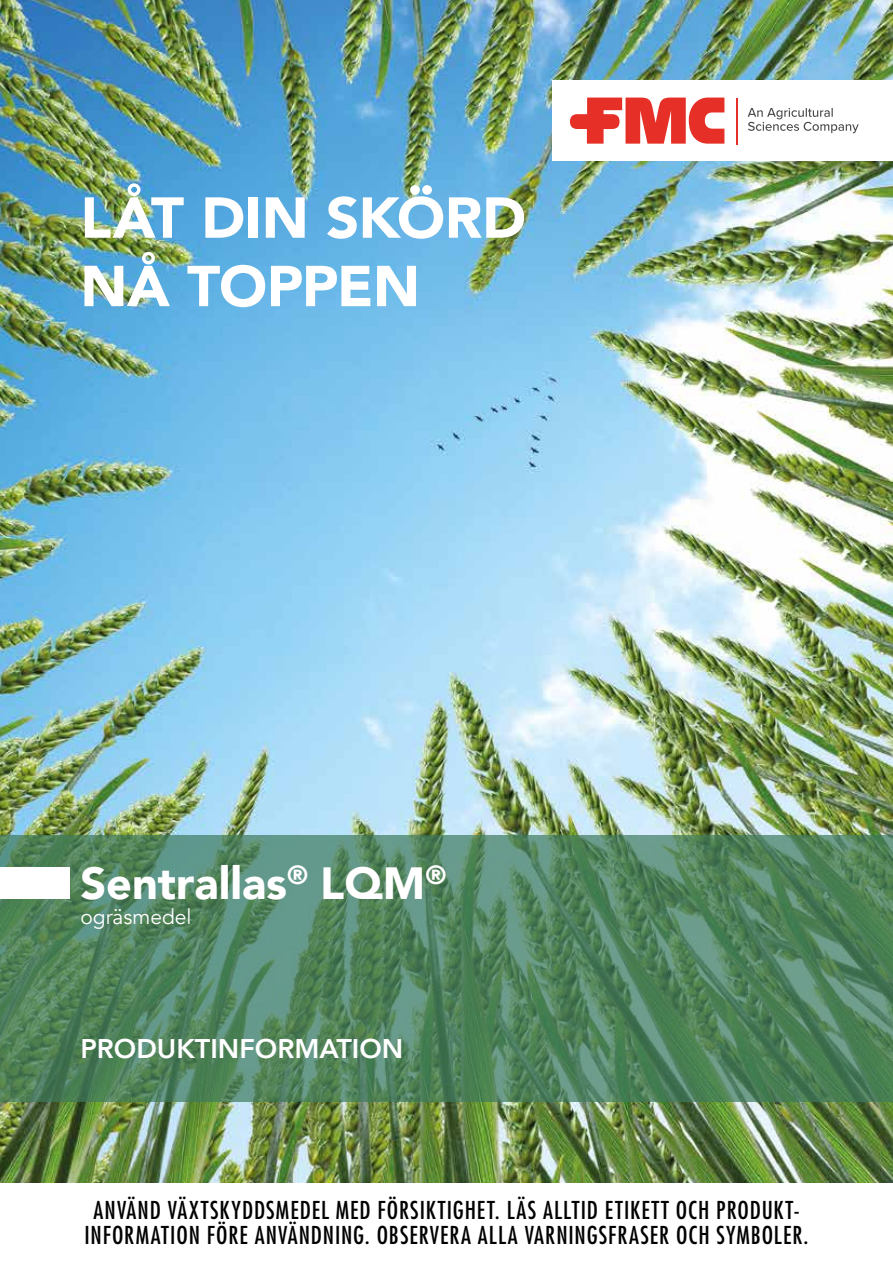
<style>
.page{position:relative;width:893px;height:1263px;background:#fff}
.page>*{position:absolute;margin:0;border:0;box-sizing:border-box;transform-origin:0 0}
.t1{font:900 57px/68.4px "Avenir";letter-spacing:-.01em;color:#fff}
.t2{font:900 45px "Avenir";color:#fff}
.t3{font:800 27px "Avenir";color:#fff}
.t4{font:condensed 24px/25.5px "Futura Std";letter-spacing:.04em;color:#000;text-align:center}
.t5{font:21px "Avenir";color:#fff}
</style>
<div class="page">
<img style="left:0;top:0;width:893px;height:1182px">
<div style="left:553px;top:80px;width:340px;height:81px;background:#fff"></div>
<svg style="left:570px;top:98px;width:154px;height:46px"></svg>
<hr style="left:736px;top:98px;width:2px;height:46px;background:#e63027">
<svg style="left:748px;top:108px;width:111px;height:25px"></svg>
<svg style="left:0;top:835px;width:893px;height:267px;background:#538562"></svg>
<div style="left:0;top:867px;width:70px;height:32px;background:#fff"></div>
<h1 class="t1" style="left:80px;top:182px;width:447px">LÅT DIN SKÖRD<br>NÅ TOPPEN</h1>
<h2 class="t2" style="left:80px;top:845px;width:367px">Sentrallas<sup>®</sup> LQM<sup>®</sup></h2>
<p class="t5" style="left:80px;top:904px;width:113px">ogräsmedel</p>
<p class="t3" style="left:80px;top:1027px;width:324px">PRODUKTINFORMATION</p>
<p class="t4" style="left:85px;top:1197px;width:725px">ANVÄND VÄXTSKYDDSMEDEL MED FÖRSIKTIGHET. LÄS ALLTID ETIKETT OCH PRODUKT-<br>INFORMATION FÖRE ANVÄNDNING. OBSERVERA ALLA VARNINGSFRASER OCH SYMBOLER.</p>
</div>
